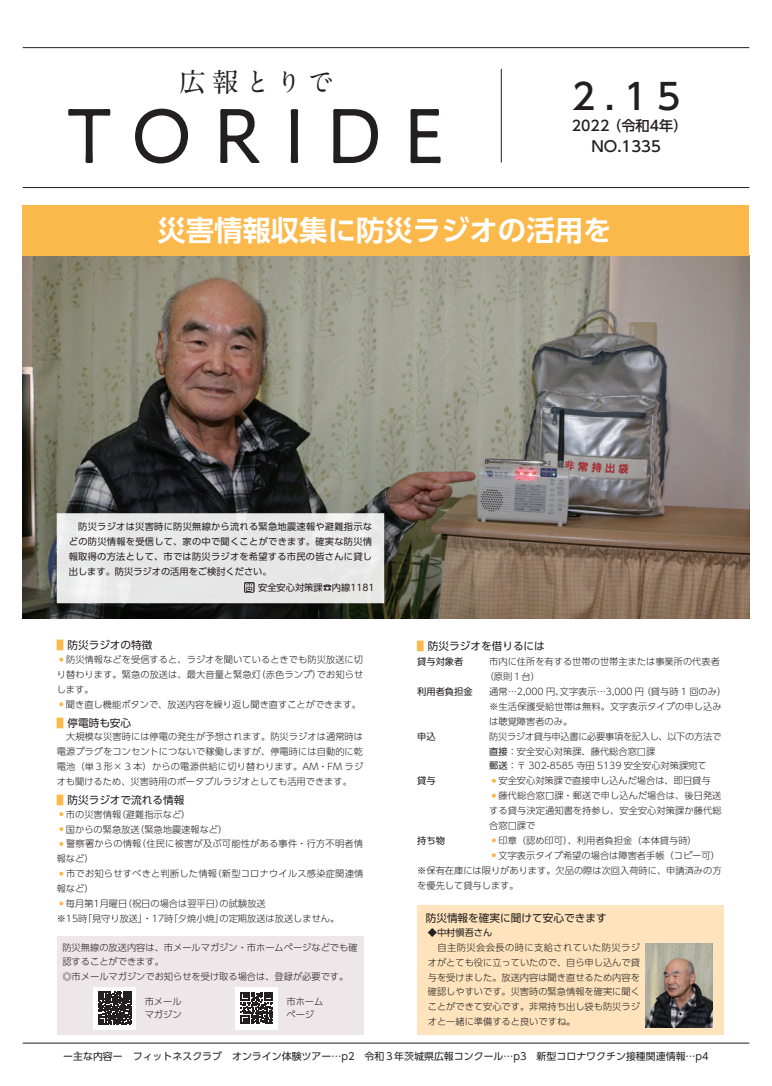
<style>
.page{position:relative;width:772px;height:1086px;background:#fff}
.page>*{position:absolute;margin:0;border:0;box-sizing:border-box;transform-origin:0 0}
.t1{font:77.7px "PA1 Gothic Std";letter-spacing:.28em;color:#231f20}
.t2{font:500 35.4px "UD Shin Go Pro";color:#231f20}
.t3{font:700 28.3px "UD Shin Go Pro De";color:#fff}
.t4{font:700 27px "A1 Mincho Std";letter-spacing:.18em;color:#231f20}
.t5{font:500 14.9px "UD Shin Go Pro";color:#231f20}
.t6{font:500 14.2px "UD Shin Go Pro";color:#231f20}
.t7{font:10.6px "UD Shin Go Pro";color:#231f20}
.t8{font:9.9px "UD Shin Go Pro";color:#231f20}
.t9{font:300 9.2px/14.9px "UD Shin Go Pro";color:#231f20}
.t10{font:9.2px/14.9px "UD Shin Go Pro";color:#231f20;text-align:justify}
.s1{font-weight:500}
.s2{font-weight:300;color:#fcb94b}
.s3{color:#fcb94b}
.s4{font-weight:300}
.s5{font-weight:400}
</style>
<div class="page">
<hr style="left:23px;top:1042px;width:725px;height:1px;background:#231f20">
<img style="left:23px;top:255px;width:725px;height:363px">
<hr style="left:23px;top:47px;width:725px;height:1px;background:#231f20">
<hr style="left:23px;top:187px;width:725px;height:1px;background:#231f20">
<hr style="left:500px;top:69px;width:1px;height:93px;background:#231f20">
<div style="left:23px;top:205px;width:725px;height:50px;background:#fcb94b"></div>
<div style="left:417px;top:906px;width:306px;height:129px;background:#fee3bc"></div>
<img style="left:645px;top:943px;width:66px;height:84px">
<div style="left:62px;top:519px;width:316px;height:78px;background:#e7e7e7"></div>
<div style="left:57px;top:513px;width:327px;height:90px;border:11px solid #fff"></div>
<div style="left:244px;top:582px;width:10px;height:10px;background:#231f20"></div>
<div style="left:57px;top:936px;width:306px;height:99px;background:#eee7ea"></div>
<div style="left:94px;top:986px;width:42px;height:43px;background:#fff"></div>
<svg style="left:98px;top:991px;width:33px;height:33px"></svg>
<div style="left:235px;top:986px;width:43px;height:43px;background:#fff"></div>
<svg style="left:240px;top:992px;width:33px;height:32px"></svg>
<h3 class="t4" style="left:179px;top:60px;width:156px">広報とりで</h3>
<h1 class="t1" style="left:65px;top:90px;width:381px">TORIDE</h1>
<h2 class="t2" style="left:571px;top:67px;width:110px">2.15</h2>
<h3 class="t6" style="left:571px;top:114px;width:117px">2022（令和4年）</h3>
<h3 class="t5" style="left:591px;top:134px;width:71px">NO.1335</h3>
<h3 class="t3" style="left:157px;top:207px;width:455px">災害情報収集に防災ラジオの活用を</h3>
<p class="t10" style="left:69px;top:519px;width:304px;text-indent:9px">防災ラジオは災害時に防災無線から流れる緊急地震速報や避難指示などの防災情報を受信して、家の中で聞くことができます。確実な防災情報取得の方法として、市では防災ラジオを希望する市民の皆さんに貸し出します。防災ラジオの活用をご検討ください。</p>
<p class="t10" style="left:244px;top:579px;width:131px"><span class="s1">問</span>安全安心対策課☎内線1181</p>
<p class="t7" style="left:57px;top:637px;width:97px"><span class="s2">▋</span>防災ラジオの特徴</p>
<p class="t9" style="left:57px;top:652px;width:308px"><span class="s3">◦</span>防災情報などを受信すると、ラジオを聞いているときでも防災放送に切り替わります。緊急の放送は、最大音量と緊急灯（赤色ランプ）でお知らせします。<br><span class="s3">◦</span>聞き直し機能ボタンで、放送内容を繰り返し聞き直すことができます。</p>
<p class="t7" style="left:57px;top:714px;width:76px"><span class="s2">▋</span>停電時も安心</p>
<p class="t9" style="left:57px;top:729px;width:308px;text-align:justify">　大規模な災害時には停電の発生が予想されます。防災ラジオは通常時は電源プラグをコンセントにつないで稼働しますが、停電時には自動的に乾電池（単３形× 3 本）からの電源供給に切り替わります。AM・FM ラジオも聞けるため、災害時用のポータブルラジオとしても活用できます。</p>
<p class="t7" style="left:57px;top:791px;width:129px"><span class="s2">▋</span>防災ラジオで流れる情報</p>
<p class="t9" style="left:57px;top:806px;width:308px"><span class="s3">◦</span>市の災害情報（避難指示など）<br><span class="s3">◦</span>国からの緊急放送（緊急地震速報など）<br><span class="s3">◦</span>警察署からの情報（住民に被害が及ぶ可能性がある事件・行方不明者情報など）<br><span class="s3">◦</span>市でお知らせすべきと判断した情報（新型コロナウイルス感染症関連情報など）<br><span class="s3">◦</span>毎月第1月曜日（祝日の場合は翌平日）の試験放送<br>※15時「見守り放送」・17時「夕焼小焼」の定期放送は放送しません。</p>
<p class="t9" style="left:62px;top:939px;width:296px">防災無線の放送内容は、市メールマガジン・市ホームページなどでも確認することができます。<br>◎市メールマガジンでお知らせを受け取る場合は、登録が必要です。</p>
<p class="t9" style="left:145px;top:995px;width:38px;line-height:12.8px">市メールマガジン</p>
<p class="t9" style="left:286px;top:995px;width:38px;line-height:12.8px">市ホームページ</p>
<p class="t7" style="left:417px;top:637px;width:129px"><span class="s2">▋</span>防災ラジオを借りるには</p>
<p class="t10" style="left:417px;top:654px;width:57px">貸与対象者<span class="s4">　</span></p>
<p class="t9" style="left:489px;top:654px;width:232px">市内に住所を有する世帯の世帯主または事業所の代表者</p>
<p class="t9" style="left:484px;top:669px;width:57px">（原則１台）</p>
<p class="t9" style="left:417px;top:684px;width:310px"><span class="s5">利用者負担金</span>　 通常…2,000 円、文字表示…3,000 円（貸与時 1 回のみ）</p>
<p class="t9" style="left:489px;top:698px;width:234px">※生活保護受給世帯は無料。文字表示タイプの申し込み</p>
<p class="t9" style="left:489px;top:713px;width:84px">は聴覚障害者のみ。</p>
<p class="t10" style="left:417px;top:728px;width:29px">申込<span class="s4">　</span></p>
<p class="t9" style="left:489px;top:728px;width:233px">防災ラジオ貸与申込書に必要事項を記入し、以下の方法で<span class="s5">直接</span>：安全安心対策課、藤代総合窓口課<br><span class="s5">郵送</span>：〒 302-8585 寺田 5139 安全安心対策課宛て</p>
<p class="t10" style="left:417px;top:773px;width:20px">貸与</p>
<p class="t9" style="left:489px;top:773px;width:234px"><span class="s3">◦</span>安全安心対策課で直接申し込んだ場合は、即日貸与<span class="s3">◦</span>藤代総合窓口課・郵送で申し込んだ場合は、後日発送する貸与決定通知書を持参し、安全安心対策課か藤代総合窓口課で</p>
<p class="t10" style="left:417px;top:832px;width:29px">持ち物</p>
<p class="t9" style="left:489px;top:832px;width:209px"><span class="s3">◦</span>印章（認め印可）、利用者負担金（本体貸与時）</p>
<p class="t9" style="left:489px;top:847px;width:232px"><span class="s3">◦</span>文字表示タイプ希望の場合は障害者手帳（コピー可）</p>
<p class="t9" style="left:417px;top:862px;width:306px">※保有在庫には限りがあります。欠品の際は次回入荷時に、申請済みの方</p>
<p class="t9" style="left:417px;top:877px;width:103px">を優先して貸与します。</p>
<p class="t7" style="left:425px;top:909px;width:182px">防災情報を確実に聞けて安心できます</p>
<p class="t10" style="left:427px;top:924px;width:66px">◆中村愼吾さん</p>
<p class="t9" style="left:427px;top:939px;width:213px;text-align:justify;text-indent:10px">自主防災会会長の時に支給されていた防災ラジオがとても役に立っていたので、自ら申し込んで貸与を受けました。放送内容は聞き直せるため内容を確認しやすいです。災害時の緊急情報を確実に聞くことができて安心です。非常持ち出し袋も防災ラジオと一緒に準備すると良いですね<span class="s5">。</span></p>
<p class="t8" style="left:63px;top:1047px;width:646px">ー主な内容ー　フィットネスクラブ　オンライン体験ツアー…p2　令和３年茨城県広報コンクール…p3　新型コロナワクチン接種関連情報…p4</p>
</div>
